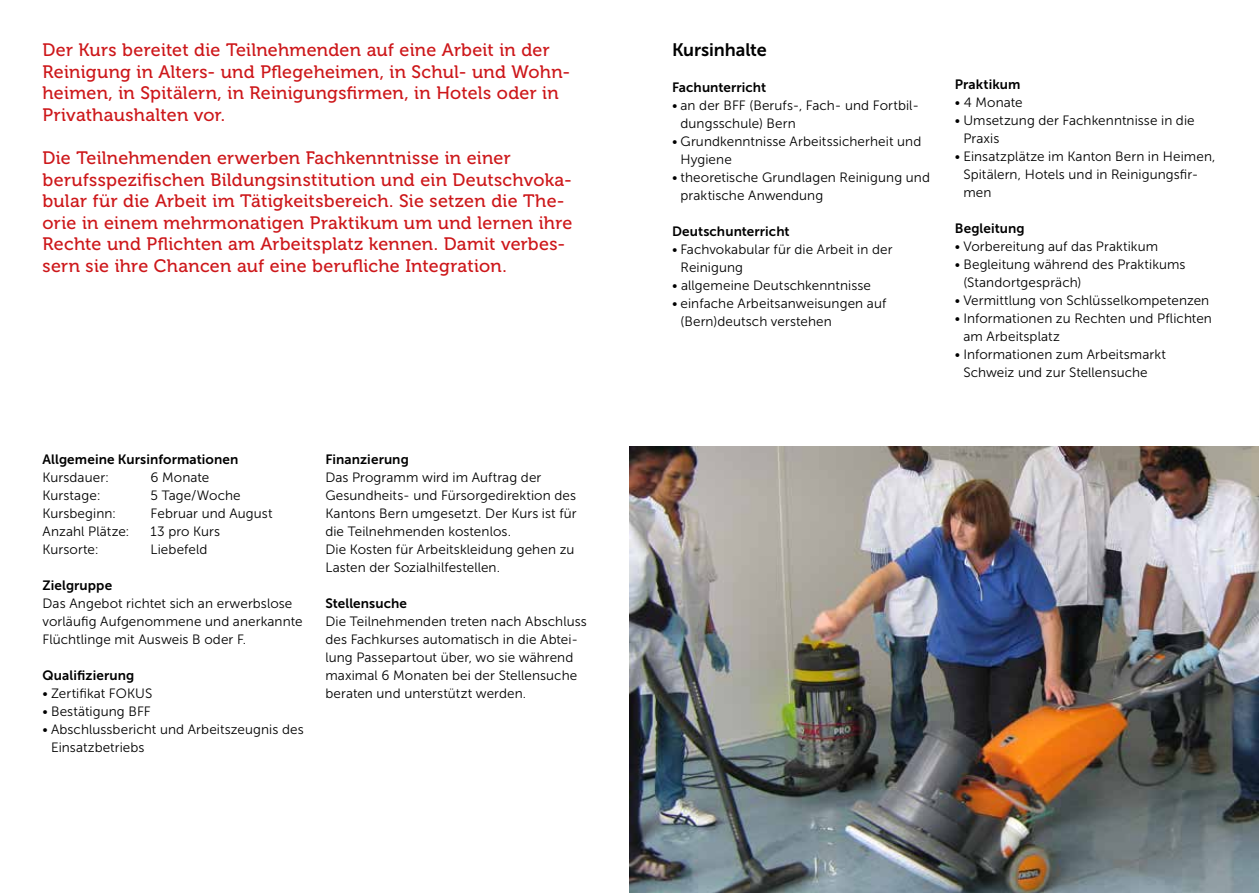
<style>
.page{position:relative;width:1259px;height:893px;background:#fff}
.page>*{position:absolute;margin:0;border:0;box-sizing:border-box;transform-origin:0 0}
.t1{font:18px/21.6px "Museo 500";letter-spacing:.015em;color:#cd171a}
.t2{font:18px "Museo Sans 700";letter-spacing:-.005em;color:#000}
.t3{font:13.5px/18px "Museo Sans 300";letter-spacing:.005em;color:#000}
.t4{font:13.5px "Museo Sans 700";letter-spacing:.005em;color:#000}
</style>
<div class="page">
<img style="left:629px;top:446px;width:630px;height:447px">
<h1 class="t1" style="left:43px;top:39px;width:529px">Der Kurs bereitet die Teilnehmenden auf eine Arbeit in der Reinigung in Alters- und Pflegeheimen, in Schul- und Wohn&shy;heimen, in Spitälern, in Reinigungsfirmen, in Hotels oder in Privathaushalten vor.</h1>
<p class="t1" style="left:43px;top:147px;width:531px">Die Teilnehmenden erwerben Fachkenntnisse in einer berufsspezifischen Bildungsinstitution und ein Deutschvoka&shy;bular für die Arbeit im Tätigkeitsbereich. Sie setzen die The&shy;orie in einem mehrmonatigen Praktikum um und lernen ihre Rechte und Pflichten am Arbeitsplatz kennen. Damit verbes&shy;sern sie ihre Chancen auf eine berufliche Integration.</p>
<p class="t4" style="left:43px;top:452px;width:197px">Allgemeine Kursinformationen</p>
<p class="t3" style="left:43px;top:469px;width:68px">Kursdauer:</p>
<p class="t3" style="left:151px;top:469px;width:60px">6 Monate</p>
<p class="t3" style="left:43px;top:487px;width:60px">Kurstage:</p>
<p class="t3" style="left:151px;top:487px;width:92px">5 Tage/Woche</p>
<p class="t3" style="left:43px;top:505px;width:75px">Kursbeginn:</p>
<p class="t3" style="left:151px;top:505px;width:123px">Februar und August</p>
<p class="t3" style="left:43px;top:523px;width:89px">Anzahl Plätze:</p>
<p class="t3" style="left:151px;top:523px;width:71px">13 pro Kurs</p>
<p class="t3" style="left:43px;top:541px;width:58px">Kursorte:</p>
<p class="t3" style="left:151px;top:541px;width:58px">Liebefeld</p>
<p class="t4" style="left:43px;top:578px;width:71px">Zielgruppe</p>
<p class="t3" style="left:43px;top:595px;width:261px">Das Angebot richtet sich an erwerbslose vorläufig Aufgenommene und anerkannte<br>Flüchtlinge mit Ausweis B oder F.</p>
<p class="t4" style="left:43px;top:668px;width:93px">Qualifizierung</p>
<p class="t3" style="left:43px;top:685px;width:111px">• Zertifikat FOKUS</p>
<p class="t3" style="left:43px;top:703px;width:110px">• Bestätigung BFF</p>
<p class="t3" style="left:51px;top:721px;width:254px;text-indent:-9px">• Abschlussbericht und Arbeitszeugnis des<br>Einsatzbetriebs</p>
<p class="t4" style="left:325px;top:452px;width:85px">Finanzierung</p>
<p class="t3" style="left:325px;top:469px;width:253px">Das Programm wird im Auftrag der Gesundheits- und Fürsorgedirektion des Kantons Bern umgesetzt. Der Kurs ist für die Teilnehmenden kostenlos.<br>Die Kosten für Arbeitskleidung gehen zu Lasten der Sozialhilfestellen.</p>
<p class="t4" style="left:325px;top:596px;width:83px">Stellensuche</p>
<p class="t3" style="left:325px;top:613px;width:263px">Die Teilnehmenden treten nach Abschluss des Fachkurses automatisch in die Abtei&shy;lung Passepartout über, wo sie während maximal 6 Monaten bei der Stellensuche beraten und unterstützt werden.</p>
<h1 class="t2" style="left:672px;top:40px;width:96px">Kursinhalte</h1>
<p class="t4" style="left:672px;top:80px;width:96px">Fachunterricht</p>
<p class="t3" style="left:680px;top:96px;width:240px;text-indent:-9px">• an der BFF (Berufs-, Fach- und Fortbil&shy;dungsschule) Bern</p>
<p class="t3" style="left:680px;top:132px;width:242px;text-indent:-9px">• Grundkenntnisse Arbeitssicherheit und<br>Hygiene</p>
<p class="t3" style="left:680px;top:168px;width:251px;text-indent:-9px">• theoretische Grundlagen Reinigung und praktische Anwendung</p>
<p class="t4" style="left:672px;top:224px;width:119px">Deutschunterricht</p>
<p class="t3" style="left:680px;top:240px;width:214px;text-indent:-9px">• Fachvokabular für die Arbeit in der<br>Reinigung</p>
<p class="t3" style="left:672px;top:276px;width:200px">• allgemeine Deutschkenntnisse</p>
<p class="t3" style="left:680px;top:294px;width:207px;text-indent:-9px">• einfache Arbeitsanweisungen auf (Bern)deutsch verstehen</p>
<p class="t4" style="left:955px;top:76px;width:67px">Praktikum</p>
<p class="t3" style="left:955px;top:93px;width:69px">• 4 Monate</p>
<p class="t3" style="left:963px;top:111px;width:233px;text-indent:-9px">• Umsetzung der Fachkenntnisse in die<br>Praxis</p>
<p class="t3" style="left:963px;top:147px;width:253px;text-indent:-9px">• Einsatzplätze im Kanton Bern in Heimen,<br>Spitälern, Hotels und in Reinigungsfir&shy;men</p>
<p class="t4" style="left:955px;top:220px;width:71px">Begleitung</p>
<p class="t3" style="left:955px;top:237px;width:205px">• Vorbereitung auf das Praktikum</p>
<p class="t3" style="left:963px;top:255px;width:224px;text-indent:-9px">• Begleitung während des Praktikums (Standortgespräch)</p>
<p class="t3" style="left:955px;top:291px;width:256px">• Vermittlung von Schlüsselkompetenzen</p>
<p class="t3" style="left:963px;top:309px;width:250px;text-indent:-9px">• Informationen zu Rechten und Pflichten am Arbeitsplatz</p>
<p class="t3" style="left:963px;top:345px;width:204px;text-indent:-9px">• Informationen zum Arbeitsmarkt<br>Schweiz und zur Stellensuche</p>
</div>
